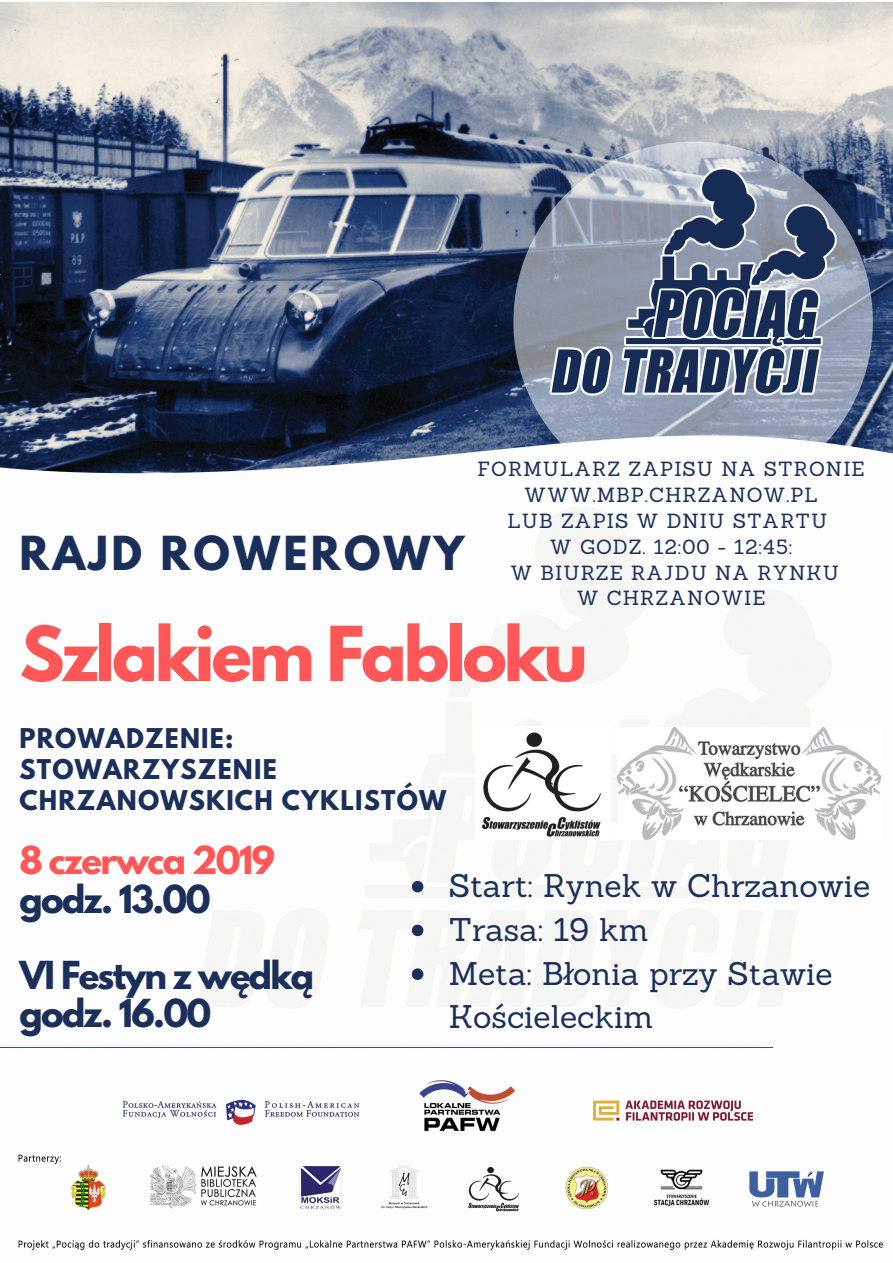
<style>
.page{position:relative;width:893px;height:1263px;background:#fff}
.page>*{position:absolute;margin:0;border:0;box-sizing:border-box;transform-origin:0 0}
.t1{font:700 67.05px "League Spartan";letter-spacing:-.05em;color:#ff5757}
.t2{font:700 41.55px "League Spartan";letter-spacing:.08em;color:#1a2f5a}
.t3{font:700 34.2px/38.1px "League Spartan";letter-spacing:-.05em;color:#1a2f5a}
.t4{font:700 34.2px "League Spartan";letter-spacing:-.05em;color:#ff5757}
.t5{font:31.95px/43.7px "Sanchez";color:#1a2f5a}
.t6{font:700 24.15px/31.1px "League Spartan";letter-spacing:.05em;color:#1a2f5a}
.t7{font:19.95px/25.8px "Sanchez";letter-spacing:.05em;color:#1a2f5a;text-align:center}
</style>
<div class="page">
<img style="left:1px;top:2px;width:892px;height:1248px">
<svg style="left:412px;top:881px;width:11px;height:11px"></svg>
<svg style="left:412px;top:925px;width:11px;height:11px"></svg>
<svg style="left:412px;top:968px;width:11px;height:12px"></svg>
<img style="left:475px;top:726px;width:135px;height:113px">
<img style="left:617px;top:727px;width:264px;height:112px">
<h2 class="t2" style="left:19px;top:533px;width:446px">RAJD ROWEROWY</h2>
<p class="t7" style="left:477px;top:456px;width:388px">FORMULARZ ZAPISU NA STRONIE<br>WWW.MBP.CHRZANOW.PL<br>LUB ZAPIS W DNIU STARTU<br>W GODZ. 12:00 - 12:45:<br>W BIURZE RAJDU NA RYNKU<br>W CHRZANOWIE</p>
<h1 class="t1" style="left:19px;top:621px;width:569px">Szlakiem Fabloku</h1>
<p class="t6" style="left:19px;top:725px;width:428px">PROWADZENIE:<br>STOWARZYSZENIE<br>CHRZANOWSKICH CYKLISTÓW</p>
<h3 class="t4" style="left:19px;top:843px;width:257px">8 czerwca 2019</h3>
<h3 class="t3" style="left:19px;top:884px;width:193px">godz. 13.00</h3>
<h3 class="t3" style="left:19px;top:960px;width:296px">VI Festyn z wędką godz. 16.00</h3>
<h3 class="t5" style="left:449px;top:863px;width:423px">Start: Rynek w Chrzanowie<br>Trasa: 19 km<br>Meta: Błonia przy Stawie<br>Kościeleckim</h3>
</div>
